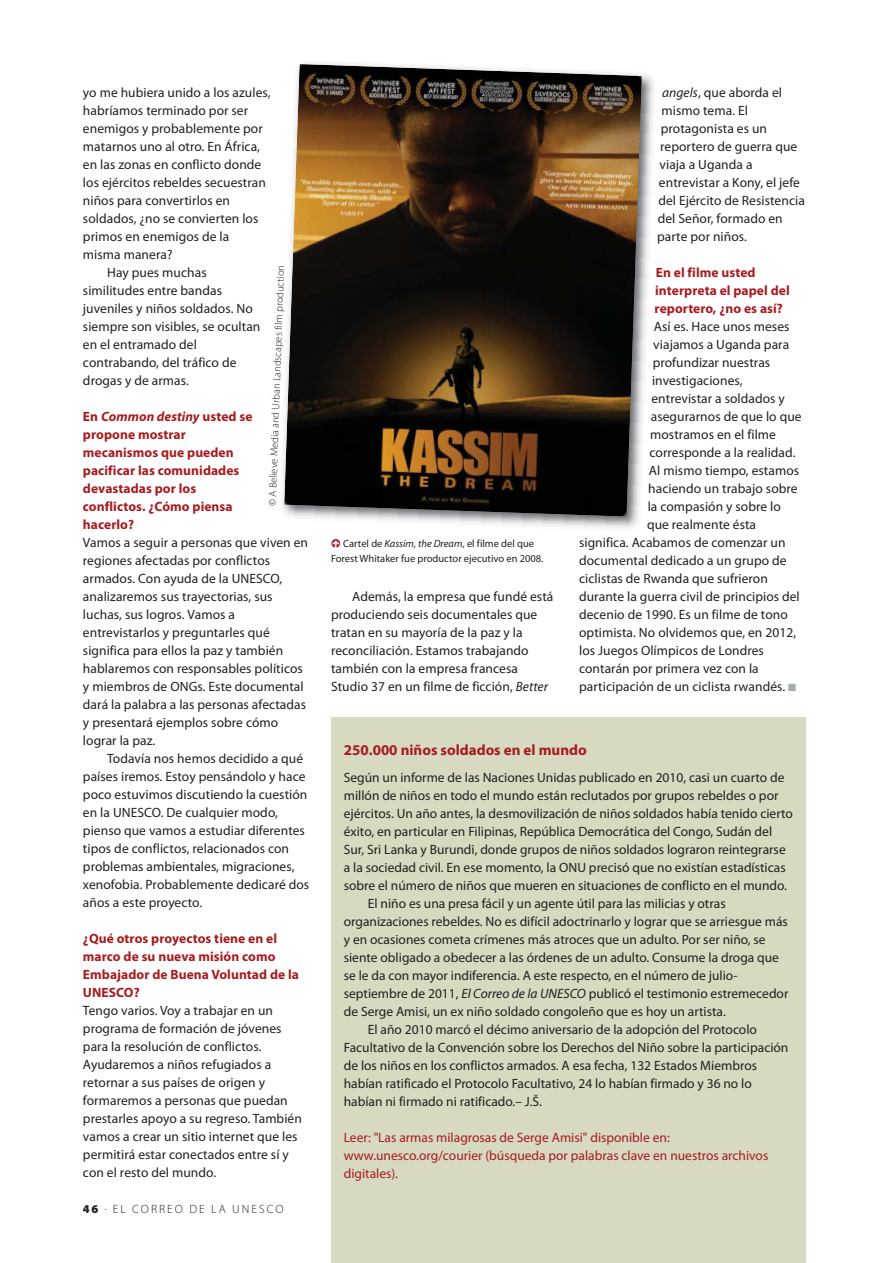
<style>
.page{position:relative;width:889px;height:1263px;background:#fff}
.page>*{position:absolute;margin:0;border:0;box-sizing:border-box;transform-origin:0 0}
.t1{font:700 15px "Myriad Pro";color:#a71c20}
.t2{font:13.5px/18px "Myriad Pro";letter-spacing:.005em;color:#231f20}
.t3{font:700 13.5px/18px "Myriad Pro";letter-spacing:.005em;color:#a71c20}
.t4{font:13.5px/18px "Myriad Pro";color:#a71c20}
.t5{font:300 12px "Myriad Pro";letter-spacing:.17em;color:#231f20}
.t6{font:10.5px/15px "Myriad Pro";color:#231f20}
.t7{font:300 10.5px "Myriad Pro";color:#231f20}
.s1{font-style:italic}
.s2{font-weight:900}
.s3{font-family:"Officina Display ITC Arrows";font-size:13.5px;color:#a71c20}
.s4{color:#a4aeac}
</style>
<div class="page">
<div style="left:331px;top:718px;width:475px;height:545px;background:#d7d9c0"></div>
<img style="left:281px;top:62px;width:373px;height:467px">
<img style="left:284px;top:64px;width:358px;height:453px">
<p class="t2" style="left:83px;top:85px;width:189px">yo me hubiera unido a los azules,</p>
<p class="t2" style="left:83px;top:103px;width:167px">habríamos terminado por ser</p>
<p class="t2" style="left:83px;top:121px;width:181px">enemigos y probablemente por</p>
<p class="t2" style="left:83px;top:139px;width:179px">matarnos uno al otro. En África,</p>
<p class="t2" style="left:83px;top:157px;width:180px">en las zonas en conflicto donde</p>
<p class="t2" style="left:83px;top:175px;width:184px">los ejércitos rebeldes secuestran</p>
<p class="t2" style="left:83px;top:193px;width:149px">niños para convertirlos en</p>
<p class="t2" style="left:83px;top:211px;width:177px">soldados, ¿no se convierten los</p>
<p class="t2" style="left:83px;top:229px;width:148px">primos en enemigos de la</p>
<p class="t2" style="left:83px;top:247px;width:91px">misma manera?</p>
<p class="t2" style="left:107px;top:265px;width:101px">Hay pues muchas</p>
<p class="t2" style="left:83px;top:283px;width:140px">similitudes entre bandas</p>
<p class="t2" style="left:83px;top:301px;width:171px">juveniles y niños soldados. No</p>
<p class="t2" style="left:83px;top:319px;width:179px">siempre son visibles, se ocultan</p>
<p class="t2" style="left:83px;top:337px;width:115px">en el entramado del</p>
<p class="t2" style="left:83px;top:355px;width:155px">contrabando, del tráfico de</p>
<p class="t2" style="left:83px;top:373px;width:107px">drogas y de armas.</p>
<p class="t3" style="left:83px;top:409px;width:171px">En <span class="s1">Common destiny</span> usted se propone mostrar mecanismos que pueden pacificar las comunidades devastadas por los conflictos. ¿Cómo piensa hacerlo?</p>
<p class="t2" style="left:83px;top:534px;width:227px">Vamos a seguir a personas que viven en regiones afectadas por conflictos armados. Con ayuda de la UNESCO, analizaremos sus trayectorias, sus luchas, sus logros. Vamos a entrevistarlos y preguntarles qué significa para ellos la paz y también hablaremos con responsables políticos y miembros de ONGs. Este documental dará la palabra a las personas afectadas y presentará ejemplos sobre cómo lograr la paz.</p>
<p class="t2" style="left:83px;top:750px;width:228px;text-indent:24px">Todavía nos hemos decidido a qué países iremos. Estoy pensándolo y hace poco estuvimos discutiendo la cuestión en la UNESCO. De cualquier modo, pienso que vamos a estudiar diferentes tipos de conflictos, relacionados con problemas ambientales, migraciones, xenofobia. Probablemente dedicaré dos años a este proyecto.</p>
<p class="t3" style="left:83px;top:930px;width:217px">¿Qué otros proyectos tiene en el marco de su nueva misión como<br>Embajador de Buena Voluntad de la<br>UNESCO?</p>
<p class="t2" style="left:83px;top:1002px;width:220px">Tengo varios. Voy a trabajar en un programa de formación de jóvenes para la resolución de conflictos.<br>Ayudaremos a niños refugiados a retornar a sus países de origen y formaremos a personas que puedan prestarles apoyo a su regreso. También vamos a crear un sitio internet que les permitirá estar conectados entre sí y con el resto del mundo.</p>
<p class="t7" style="left:268px;top:506px;width:243px;rotate:-88deg">© A Believe Media and Urban Landscapes film production</p>
<p class="t5" style="left:83px;top:1204px;width:202px"><span class="s2">46</span> . EL CORREO DE LA UNESCO</p>
<p class="t6" style="left:331px;top:537px;width:214px"><span class="s3">L</span> Cartel de <span class="s1">Kassim, the Dream</span>, el filme del que<br>Forest Whitaker fue productor ejecutivo en 2008.</p>
<p class="t2" style="left:331px;top:588px;width:224px;text-indent:21px">Además, la empresa que fundé está produciendo seis documentales que tratan en su mayoría de la paz y la reconciliación. Estamos trabajando también con la empresa francesa Studio 37 en un filme de ficción, <span class="s1">Better</span></p>
<p class="t2" style="left:662px;top:84px;width:121px"><span class="s1">angels</span>, que aborda el</p>
<p class="t2" style="left:661px;top:102px;width:88px">mismo tema. El</p>
<p class="t2" style="left:661px;top:120px;width:108px">protagonista es un</p>
<p class="t2" style="left:660px;top:138px;width:138px">reportero de guerra que</p>
<p class="t2" style="left:659px;top:156px;width:94px">viaja a Uganda a</p>
<p class="t2" style="left:659px;top:174px;width:143px">entrevistar a Kony, el jefe</p>
<p class="t2" style="left:658px;top:192px;width:148px">del Ejército de Resistencia</p>
<p class="t2" style="left:657px;top:210px;width:127px">del Señor, formado en</p>
<p class="t2" style="left:657px;top:228px;width:91px">parte por niños.</p>
<p class="t3" style="left:654px;top:264px;width:137px">En el filme usted interpreta el papel del reportero, ¿no es así?</p>
<p class="t2" style="left:654px;top:318px;width:137px">Así es. Hace unos meses</p>
<p class="t2" style="left:653px;top:336px;width:137px">viajamos a Uganda para</p>
<p class="t2" style="left:652px;top:354px;width:119px">profundizar nuestras</p>
<p class="t2" style="left:652px;top:372px;width:92px">investigaciones,</p>
<p class="t2" style="left:651px;top:390px;width:135px">entrevistar a soldados y</p>
<p class="t2" style="left:651px;top:408px;width:152px">asegurarnos de que lo que</p>
<p class="t2" style="left:650px;top:426px;width:127px">mostramos en el filme</p>
<p class="t2" style="left:649px;top:444px;width:147px">corresponde a la realidad.</p>
<p class="t2" style="left:649px;top:462px;width:152px">Al mismo tiempo, estamos</p>
<p class="t2" style="left:648px;top:480px;width:151px">haciendo un trabajo sobre</p>
<p class="t2" style="left:647px;top:498px;width:135px">la compasión y sobre lo</p>
<p class="t2" style="left:647px;top:516px;width:111px">que realmente ésta</p>
<p class="t2" style="left:579px;top:534px;width:208px">significa. Acabamos de comenzar un</p>
<p class="t2" style="left:579px;top:552px;width:209px">documental dedicado a un grupo de</p>
<p class="t2" style="left:579px;top:570px;width:190px">ciclistas de Rwanda que sufrieron</p>
<p class="t2" style="left:579px;top:588px;width:222px">durante la guerra civil de principios del</p>
<p class="t2" style="left:579px;top:606px;width:210px">decenio de 1990. Es un filme de tono</p>
<p class="t2" style="left:579px;top:624px;width:219px">optimista. No olvidemos que, en 2012,</p>
<p class="t2" style="left:579px;top:642px;width:186px">los Juegos Olímpicos de Londres</p>
<p class="t2" style="left:579px;top:660px;width:181px">contarán por primera vez con la</p>
<p class="t2" style="left:579px;top:678px;width:219px">participación de un ciclista rwandés. <span class="s4">■</span></p>
<p class="t1" style="left:344px;top:744px;width:244px">250.000 niños soldados en el mundo</p>
<p class="t2" style="left:344px;top:769px;width:442px">Según un informe de las Naciones Unidas publicado en 2010, casi un cuarto de</p>
<p class="t2" style="left:344px;top:787px;width:436px">millón de niños en todo el mundo están reclutados por grupos rebeldes o por</p>
<p class="t2" style="left:344px;top:805px;width:450px">ejércitos. Un año antes, la desmovilización de niños soldados había tenido cierto</p>
<p class="t2" style="left:344px;top:823px;width:430px">éxito, en particular en Filipinas, República Democrática del Congo, Sudán del</p>
<p class="t2" style="left:344px;top:841px;width:443px">Sur, Sri Lanka y Burundi, donde grupos de niños soldados lograron reintegrarse</p>
<p class="t2" style="left:344px;top:859px;width:443px">a la sociedad civil. En ese momento, la ONU precisó que no existían estadísticas</p>
<p class="t2" style="left:344px;top:877px;width:445px">sobre el número de niños que mueren en situaciones de conflicto en el mundo.</p>
<p class="t2" style="left:368px;top:895px;width:359px">El niño es una presa fácil y un agente útil para las milicias y otras</p>
<p class="t2" style="left:344px;top:913px;width:445px">organizaciones rebeldes. No es difícil adoctrinarlo y lograr que se arriesgue más</p>
<p class="t2" style="left:344px;top:931px;width:423px">y en ocasiones cometa crímenes más atroces que un adulto. Por ser niño, se</p>
<p class="t2" style="left:344px;top:949px;width:437px">siente obligado a obedecer a las órdenes de un adulto. Consume la droga que</p>
<p class="t2" style="left:344px;top:967px;width:395px">se le da con mayor indiferencia. A este respecto, en el número de julio-</p>
<p class="t2" style="left:344px;top:985px;width:446px">septiembre de 2011, <span class="s1">El Correo de la UNESCO</span> publicó el testimonio estremecedor</p>
<p class="t2" style="left:344px;top:1003px;width:383px">de Serge Amisi, un ex niño soldado congoleño que es hoy un artista.</p>
<p class="t2" style="left:368px;top:1021px;width:390px">El año 2010 marcó el décimo aniversario de la adopción del Protocolo</p>
<p class="t2" style="left:344px;top:1039px;width:446px">Facultativo de la Convención sobre los Derechos del Niño sobre la participación</p>
<p class="t2" style="left:344px;top:1057px;width:415px">de los niños en los conflictos armados. A esa fecha, 132 Estados Miembros</p>
<p class="t2" style="left:344px;top:1075px;width:409px">habían ratificado el Protocolo Facultativo, 24 lo habían firmado y 36 no lo</p>
<p class="t2" style="left:344px;top:1093px;width:200px">habían ni firmado ni ratificado.– J.Š.</p>
<p class="t4" style="left:344px;top:1129px;width:426px">Leer: "Las armas milagrosas de Serge Amisi" disponible en: www.unesco.org/courier (búsqueda por palabras clave en nuestros archivos digitales).</p>
</div>
